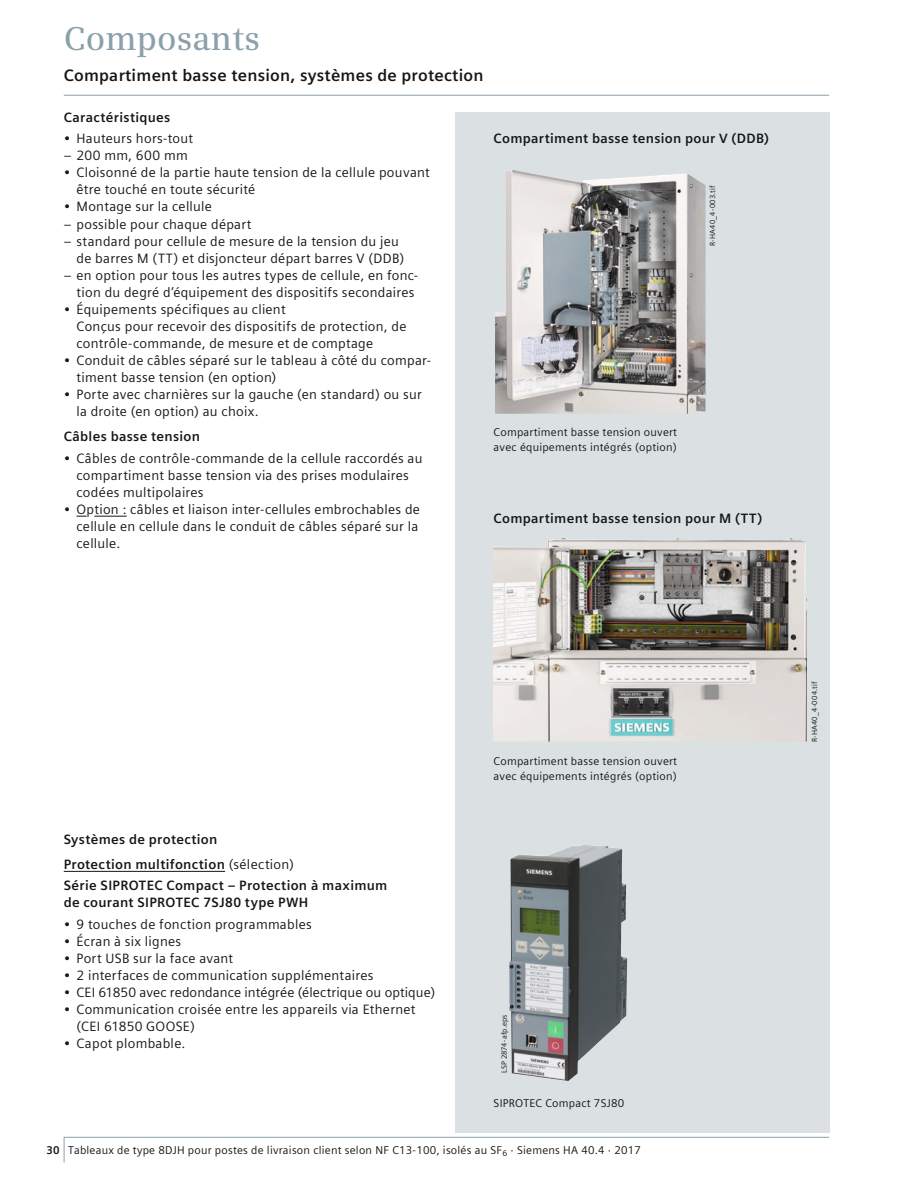
<style>
.page{position:relative;width:918px;height:1188px;background:#fff}
.page>*{position:absolute;margin:0;border:0;box-sizing:border-box;transform-origin:0 0}
.t1{font:600 33px "Siemens Serif";letter-spacing:.005em;color:#8ca0ac}
.t2{font:700 16.5px "Siemens Sans Global";letter-spacing:.015em;color:#151616}
.t3{font:13.5px/17px "Siemens Sans Global";letter-spacing:.015em;color:#151616}
.t4{font:700 13.5px/25.5px "Siemens Sans Global";letter-spacing:.025em;color:#151616}
.t5{font:11.25px/14.9px "Siemens Sans Global";letter-spacing:.02em;color:#151616}
.t6{font:7.5px "Siemens Sans Global";letter-spacing:.025em;color:#151616}
.s1{font-weight:400}
.s2{font-weight:700}
</style>
<div class="page">
<hr style="left:64px;top:95px;width:765px;height:1px;background:#8ca0ac">
<svg style="left:63px;top:1137px;width:767px;height:26px"></svg>
<div style="left:455px;top:112px;width:374px;height:1021px;background:#dbe0e3"></div>
<img style="left:496px;top:170px;width:210px;height:244px">
<img style="left:494px;top:539px;width:312px;height:203px">
<img style="left:509px;top:845px;width:118px;height:236px">
<hr style="left:94px;top:516px;width:33px;height:1px;background:#151616">
<hr style="left:64px;top:871px;width:161px;height:1px;background:#151616">
<h1 class="t1" style="left:64px;top:23px;width:198px">Composants</h1>
<p class="t2" style="left:64px;top:65px;width:421px">Compartiment basse tension, systèmes de protection</p>
<p class="t4" style="left:64px;top:105px;width:108px">Caractéristiques</p>
<p class="t3" style="left:64px;top:130px;width:131px">• Hauteurs hors-tout</p>
<p class="t3" style="left:64px;top:147px;width:126px">– 200 mm, 600 mm</p>
<p class="t3" style="left:77px;top:164px;width:355px;text-indent:-13px">• Cloisonné de la partie haute tension de la cellule pouvant être touché en toute sécurité</p>
<p class="t3" style="left:64px;top:198px;width:150px">• Montage sur la cellule</p>
<p class="t3" style="left:64px;top:215px;width:189px">– possible pour chaque départ</p>
<p class="t3" style="left:77px;top:232px;width:329px;text-indent:-13px">– standard pour cellule de mesure de la tension du jeu de barres M (TT) et disjoncteur départ barres V (DDB)</p>
<p class="t3" style="left:64px;top:266px;width:356px;text-align:right">– en option pour tous les autres types de cellule, en fonc&shy;tion du degré d’équipement des dispositifs secondaires</p>
<p class="t3" style="left:77px;top:300px;width:332px;text-indent:-13px">• Équipements spécifiques au client<br>Conçus pour recevoir des dispositifs de protection, de contrôle-commande, de mesure et de comptage</p>
<p class="t3" style="left:77px;top:351px;width:356px;text-indent:-13px">• Conduit de câbles séparé sur le tableau à côté du compar&shy;timent basse tension (en option)</p>
<p class="t3" style="left:77px;top:385px;width:347px;text-indent:-13px">• Porte avec charnières sur la gauche (en standard) ou sur la droite (en option) au choix.</p>
<p class="t4" style="left:64px;top:424px;width:138px">Câbles basse tension</p>
<p class="t3" style="left:77px;top:449px;width:347px;text-indent:-13px">• Câbles de contrôle-commande de la cellule raccordés au compartiment basse tension via des prises modulaires codées multipolaires</p>
<p class="t3" style="left:77px;top:500px;width:345px;text-indent:-13px">• Option : câbles et liaison inter-cellules embrochables de cellule en cellule dans le conduit de câbles séparé sur la cellule.</p>
<p class="t4" style="left:494px;top:126px;width:277px">Compartiment basse tension pour V (DDB)</p>
<p class="t6" style="left:708px;top:246px;width:62px;rotate:-90deg">R-HA40_4-003.tif</p>
<p class="t5" style="left:494px;top:425px;width:185px">Compartiment basse tension ouvert avec équipements intégrés (option)</p>
<p class="t4" style="left:494px;top:506px;width:270px">Compartiment basse tension pour M (TT)</p>
<p class="t4" style="left:64px;top:826px;width:232px">Systèmes de protection<br>Protection multifonction <span class="s1">(sélection)</span></p>
<p class="t4" style="left:64px;top:877px;width:325px;line-height:17px">Série SIPROTEC Compact – Protection à maximum de courant SIPROTEC 7SJ80 type PWH</p>
<p class="t3" style="left:64px;top:915px;width:250px">• 9 touches de fonction programmables</p>
<p class="t3" style="left:64px;top:932px;width:119px">• Écran à six lignes</p>
<p class="t3" style="left:64px;top:949px;width:171px">• Port USB sur la face avant</p>
<p class="t3" style="left:64px;top:966px;width:311px">• 2 interfaces de communication supplémentaires</p>
<p class="t3" style="left:64px;top:983px;width:373px">• CEI 61850 avec redondance intégrée (électrique ou optique)</p>
<p class="t3" style="left:77px;top:1000px;width:341px;text-indent:-13px">• Communication croisée entre les appareils via Ethernet (CEI 61850 GOOSE)</p>
<p class="t3" style="left:64px;top:1034px;width:123px">• Capot plombable.</p>
<p class="t5" style="left:494px;top:754px;width:185px">Compartiment basse tension ouvert avec équipements intégrés (option)</p>
<p class="t6" style="left:500px;top:1073px;width:60px;rotate:-90deg">LSP 2874-afp.eps</p>
<p class="t5" style="left:494px;top:1095px;width:132px">SIPROTEC Compact 7SJ80</p>
<p class="t5" style="left:46px;top:1143px;width:596px"><span class="s2">30</span> Tableaux de type 8DJH pour postes de livraison client selon NF C13-100, isolés au SF<sub>6</sub> · Siemens HA 40.4 · 2017</p>
<p class="t6" style="left:810px;top:742px;width:62px;rotate:-90deg">R-HA40_4-004.tif</p>
</div>
